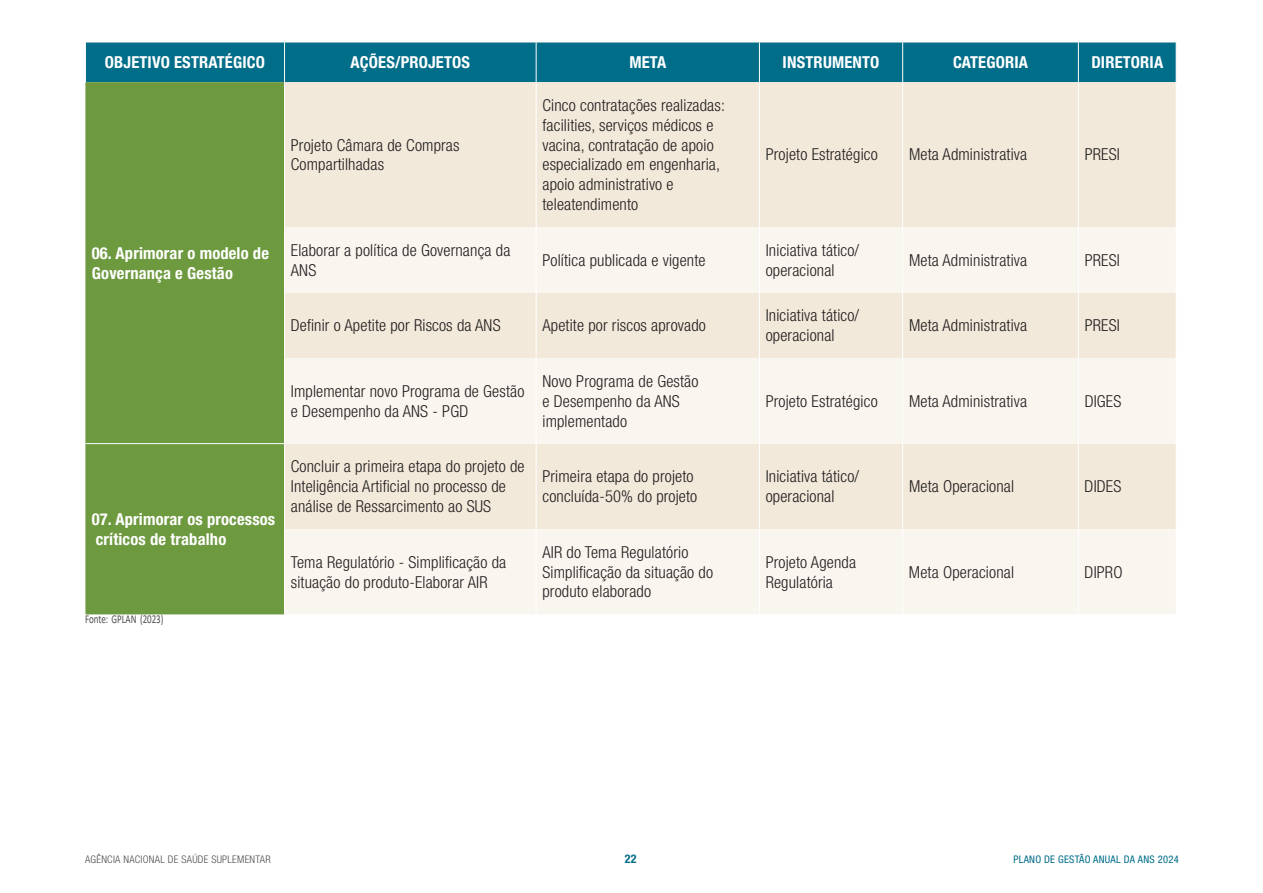
<style>
.page{position:relative;width:1263px;height:893px;background:#fff}
.page>*{position:absolute;margin:0;border:0;box-sizing:border-box;transform-origin:0 0}
.t1{font:300 condensed 16.5px/19.8px "Helvetica Neue LT Std";letter-spacing:.01em;color:#231f20}
.t2{font:700 condensed 16.5px/19.8px "Helvetica Neue LT Std";letter-spacing:.01em;color:#fff}
.t3{font:12px "Calibri";letter-spacing:-.01em;color:#4b4d4e;scale:.75 1}
.t4{font:700 condensed 12px "Helvetica Neue LT Std";color:#006d89}
.t5{font:300 condensed 10.5px "Helvetica Neue LT Std";letter-spacing:.025em;color:#4b4c4d}
.t6{font:condensed 10.5px "Helvetica Neue LT Std";letter-spacing:.025em;color:#006d89}
</style>
<div class="page">
<div style="left:86px;top:43px;width:1090px;height:39px;background:#006d89"></div>
<div style="left:85px;top:82px;width:199px;height:532px;background:#6d993f"></div>
<div style="left:285px;top:82px;width:891px;height:145px;background:#f2e9da"></div>
<svg style="left:285px;top:227px;width:891px;height:387px;fill:#f9f6f0"></svg>
<hr style="left:284px;top:43px;width:1px;height:39px;background:#fff">
<hr style="left:536px;top:43px;width:1px;height:39px;background:#fff">
<hr style="left:759px;top:43px;width:1px;height:39px;background:#fff">
<hr style="left:902px;top:43px;width:1px;height:39px;background:#fff">
<hr style="left:1078px;top:43px;width:1px;height:39px;background:#fff">
<hr style="left:536px;top:82px;width:1px;height:145px;background:#fff">
<hr style="left:759px;top:82px;width:1px;height:145px;background:#fff">
<hr style="left:902px;top:82px;width:1px;height:145px;background:#fff">
<hr style="left:1078px;top:82px;width:1px;height:145px;background:#fff">
<hr style="left:536px;top:227px;width:1px;height:66px;background:#fff">
<hr style="left:759px;top:227px;width:1px;height:66px;background:#fff">
<hr style="left:902px;top:227px;width:1px;height:66px;background:#fff">
<hr style="left:1078px;top:227px;width:1px;height:66px;background:#fff">
<hr style="left:536px;top:293px;width:1px;height:65px;background:#fff">
<hr style="left:759px;top:293px;width:1px;height:65px;background:#fff">
<hr style="left:902px;top:293px;width:1px;height:65px;background:#fff">
<hr style="left:1078px;top:293px;width:1px;height:65px;background:#fff">
<hr style="left:536px;top:358px;width:1px;height:86px;background:#fff">
<hr style="left:759px;top:358px;width:1px;height:86px;background:#fff">
<hr style="left:902px;top:358px;width:1px;height:86px;background:#fff">
<hr style="left:1078px;top:358px;width:1px;height:86px;background:#fff">
<hr style="left:536px;top:444px;width:1px;height:85px;background:#fff">
<hr style="left:759px;top:444px;width:1px;height:85px;background:#fff">
<hr style="left:902px;top:444px;width:1px;height:85px;background:#fff">
<hr style="left:1078px;top:444px;width:1px;height:85px;background:#fff">
<hr style="left:536px;top:529px;width:1px;height:85px;background:#fff">
<hr style="left:759px;top:529px;width:1px;height:85px;background:#fff">
<hr style="left:902px;top:529px;width:1px;height:85px;background:#fff">
<hr style="left:1078px;top:529px;width:1px;height:85px;background:#fff">
<hr style="left:85px;top:443px;width:200px;height:1px;background:#fff">
<p class="t2" style="left:105px;top:52px;width:162px">OBJETIVO ESTRATÉGICO</p>
<p class="t2" style="left:351px;top:52px;width:121px">AÇÕES/PROJETOS</p>
<p class="t2" style="left:629px;top:52px;width:38px">META</p>
<p class="t2" style="left:783px;top:52px;width:98px">INSTRUMENTO</p>
<p class="t2" style="left:953px;top:52px;width:76px">CATEGORIA</p>
<p class="t2" style="left:1091px;top:52px;width:73px">DIRETORIA</p>
<p class="t2" style="left:92px;top:243px;width:179px">06. Aprimorar o modelo de<br>Governança e Gestão</p>
<p class="t2" style="left:92px;top:509px;width:185px">07. Aprimorar os processos críticos de trabalho</p>
<p class="t3" style="left:85px;top:610px;width:106px">Fonte: GPLAN (2023)</p>
<p class="t1" style="left:291px;top:135px;width:170px">Projeto Câmara de Compras<br>Compartilhadas</p>
<p class="t1" style="left:542px;top:95px;width:184px">Cinco contratações realizadas: facilities, serviços médicos e vacina, contratação de apoio especializado em engenharia, apoio administrativo e teleatendimento</p>
<p class="t1" style="left:766px;top:145px;width:113px">Projeto Estratégico</p>
<p class="t1" style="left:909px;top:145px;width:120px">Meta Administrativa</p>
<p class="t1" style="left:1085px;top:145px;width:37px">PRESI</p>
<p class="t1" style="left:291px;top:240px;width:221px">Elaborar a política de Governança da<br>ANS</p>
<p class="t1" style="left:542px;top:250px;width:165px">Política publicada e vigente</p>
<p class="t1" style="left:766px;top:240px;width:95px">Iniciativa tático/ operacional</p>
<p class="t1" style="left:909px;top:250px;width:120px">Meta Administrativa</p>
<p class="t1" style="left:1085px;top:250px;width:37px">PRESI</p>
<p class="t1" style="left:291px;top:315px;width:211px">Definir o Apetite por Riscos da ANS</p>
<p class="t1" style="left:542px;top:315px;width:165px">Apetite por riscos aprovado</p>
<p class="t1" style="left:766px;top:306px;width:95px">Iniciativa tático/ operacional</p>
<p class="t1" style="left:909px;top:315px;width:120px">Meta Administrativa</p>
<p class="t1" style="left:1085px;top:315px;width:37px">PRESI</p>
<p class="t1" style="left:291px;top:381px;width:235px">Implementar novo Programa de Gestão e Desempenho da ANS - PGD</p>
<p class="t1" style="left:542px;top:371px;width:158px">Novo Programa de Gestão e Desempenho da ANS implementado</p>
<p class="t1" style="left:766px;top:391px;width:113px">Projeto Estratégico</p>
<p class="t1" style="left:909px;top:391px;width:120px">Meta Administrativa</p>
<p class="t1" style="left:1085px;top:391px;width:38px">DIGES</p>
<p class="t1" style="left:291px;top:457px;width:235px">Concluir a primeira etapa do projeto de<br>Inteligência Artificial no processo de análise de Ressarcimento ao SUS</p>
<p class="t1" style="left:542px;top:466px;width:156px">Primeira etapa do projeto concluída-50% do projeto</p>
<p class="t1" style="left:766px;top:466px;width:95px">Iniciativa tático/ operacional</p>
<p class="t1" style="left:909px;top:476px;width:107px">Meta Operacional</p>
<p class="t1" style="left:1085px;top:476px;width:38px">DIDES</p>
<p class="t1" style="left:291px;top:552px;width:217px">Tema Regulatório - Simplificação da situação do produto-Elaborar AIR</p>
<p class="t1" style="left:542px;top:542px;width:172px">AIR do Tema Regulatório<br>Simplificação da situação do produto elaborado</p>
<p class="t1" style="left:766px;top:552px;width:92px">Projeto Agenda<br>Regulatória</p>
<p class="t1" style="left:909px;top:562px;width:107px">Meta Operacional</p>
<p class="t1" style="left:1085px;top:562px;width:39px">DIPRO</p>
<p class="t5" style="left:85px;top:853px;width:187px">AGÊNCIA NACIONAL DE SAÚDE SUPLEMENTAR</p>
<p class="t4" style="left:625px;top:851px;width:13px">22</p>
<p class="t6" style="left:1013px;top:853px;width:167px">PLANO DE GESTÃO ANUAL DA ANS 2024</p>
</div>
